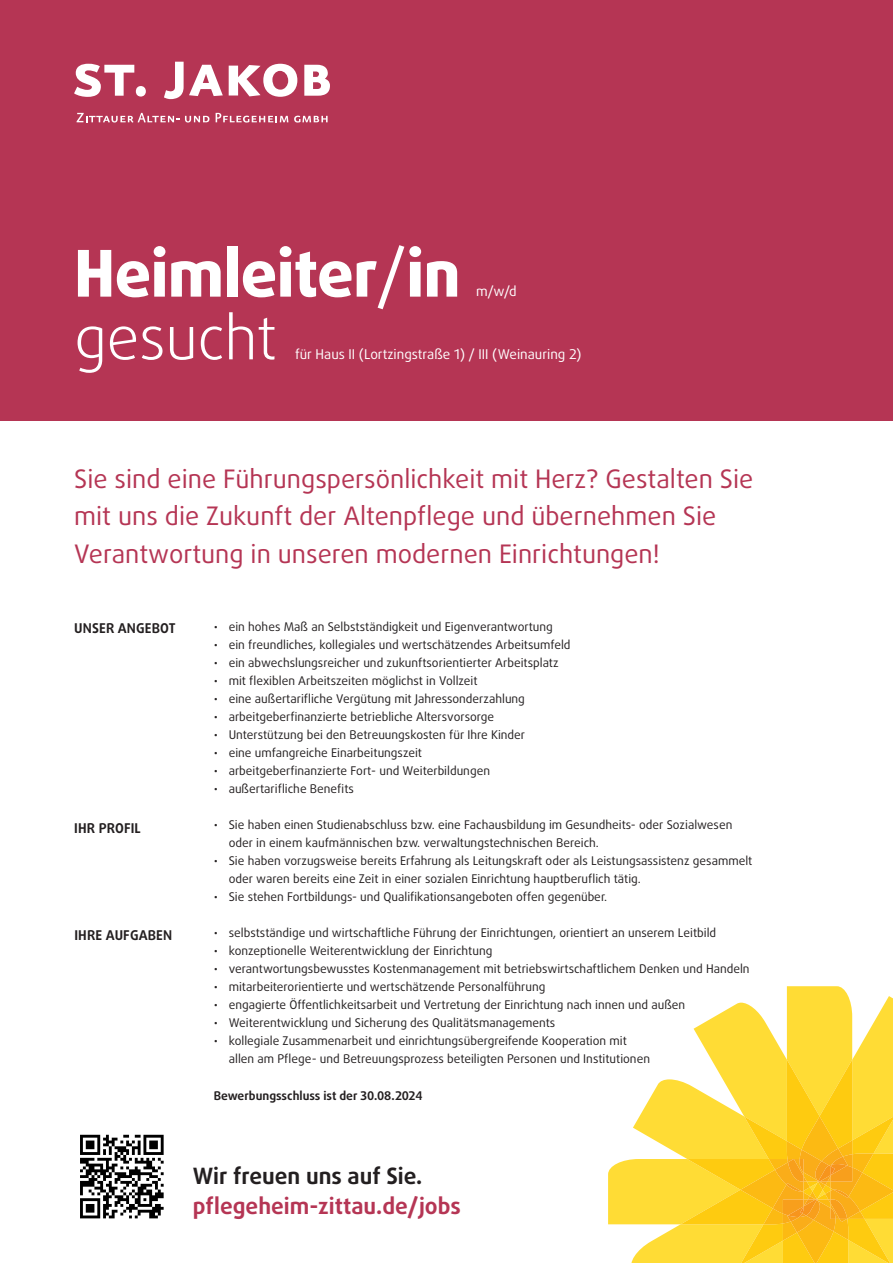
<style>
.page{position:relative;width:893px;height:1263px;background:#fff}
.page>*{position:absolute;margin:0;border:0;box-sizing:border-box;transform-origin:0 0}
.t1{font:800 64.5px "Daxline Pro";letter-spacing:-.01em;color:#fff}
.t2{font:300 60px "Daxline Pro";letter-spacing:-.01em;color:#fff}
.t3{font:25.5px/37.5px "Daxline Pro";color:#b53554}
.t4{font:700 22.5px "Daxline Pro";color:#b53554}
.t5{font:700 22.5px "Daxline Pro";color:#231f20}
.t6{font:13.5px "Daxline Pro";color:#fff}
.t7{font:700 13.5px "Daxline Pro";letter-spacing:.01em;color:#231f20}
.p_medium{font:12px/18px "Daxline Pro";color:#231f20}
.p_medium-2{font:700 12px "Daxline Pro";color:#231f20}
.s1{font-weight:400}
</style>
<div class="page">
<svg style="left:608px;top:986px;width:285px;height:277px"></svg>
<div style="left:0;top:0;width:893px;height:421px;background:#b53554"></div>
<svg style="left:74px;top:64px;width:60px;height:33px"></svg>
<div style="left:136px;top:86px;width:10px;height:11px;background:#fff;border-radius:50%"></div>
<svg style="left:164px;top:62px;width:59px;height:37px"></svg>
<svg style="left:304px;top:65px;width:26px;height:31px"></svg>
<svg style="left:229px;top:64px;width:68px;height:33px"></svg>
<svg style="left:77px;top:113px;width:102px;height:10px"></svg>
<svg style="left:185px;top:116px;width:24px;height:7px"></svg>
<svg style="left:216px;top:113px;width:72px;height:10px"></svg>
<svg style="left:294px;top:116px;width:34px;height:7px"></svg>
<svg style="left:80px;top:1134px;width:84px;height:85px"></svg>
<p class="t1" style="left:74px;top:230px;width:388px">Heimleiter<span class="s1">/</span>in</p>
<p class="t6" style="left:476px;top:282px;width:42px">m/w/d</p>
<p class="t2" style="left:74px;top:298px;width:204px">gesucht</p>
<p class="t6" style="left:295px;top:346px;width:288px">für Haus II (Lortzingstraße 1) / III (Weinauring 2)</p>
<p class="t3" style="left:74px;top:460px;width:681px">Sie sind eine Führungspersönlichkeit mit Herz? Gestalten Sie mit uns die Zukunft der Altenpflege und übernehmen Sie<br>Verantwortung in unseren modernen Einrichtungen!</p>
<p class="t7" style="left:74px;top:620px;width:103px">UNSER ANGEBOT</p>
<p class="t7" style="left:74px;top:819px;width:68px">IHR PROFIL</p>
<p class="t7" style="left:74px;top:926px;width:99px">IHRE AUFGABEN</p>
<p class="p_medium" style="left:214px;top:618px;width:341px">• ein hohes Maß an Selbstständigkeit und Eigenverantwortung</p>
<p class="p_medium" style="left:214px;top:636px;width:358px">• ein freundliches, kollegiales und wertschätzendes Arbeitsumfeld</p>
<p class="p_medium" style="left:214px;top:654px;width:346px">• ein abwechslungsreicher und zukunftsorientierter Arbeitsplatz</p>
<p class="p_medium" style="left:214px;top:672px;width:265px">• mit flexiblen Arbeitszeiten möglichst in Vollzeit</p>
<p class="p_medium" style="left:214px;top:690px;width:313px">• eine außertarifliche Vergütung mit Jahressonderzahlung</p>
<p class="p_medium" style="left:214px;top:708px;width:282px">• arbeitgeberfinanzierte betriebliche Altersvorsorge</p>
<p class="p_medium" style="left:214px;top:726px;width:313px">• Unterstützung bei den Betreuungskosten für Ihre Kinder</p>
<p class="p_medium" style="left:214px;top:744px;width:210px">• eine umfangreiche Einarbeitungszeit</p>
<p class="p_medium" style="left:214px;top:762px;width:278px">• arbeitgeberfinanzierte Fort- und Weiterbildungen</p>
<p class="p_medium" style="left:214px;top:780px;width:142px">• außertarifliche Benefits</p>
<p class="p_medium" style="left:229px;top:816px;width:505px;text-indent:-15px">• Sie haben einen Studienabschluss bzw. eine Fachausbildung im Gesundheits- oder Sozialwesen oder in einem kaufmännischen bzw. verwaltungstechnischen Bereich.</p>
<p class="p_medium" style="left:229px;top:852px;width:525px;text-indent:-15px">• Sie haben vorzugsweise bereits Erfahrung als Leitungskraft oder als Leistungsassistenz gesammelt oder waren bereits eine Zeit in einer sozialen Einrichtung hauptberuflich tätig.</p>
<p class="p_medium" style="left:214px;top:888px;width:395px">• Sie stehen Fortbildungs- und Qualifikationsangeboten offen gegenüber.</p>
<p class="p_medium" style="left:214px;top:924px;width:504px">• selbstständige und wirtschaftliche Führung der Einrichtungen, orientiert an unserem Leitbild</p>
<p class="p_medium" style="left:214px;top:942px;width:280px">• konzeptionelle Weiterentwicklung der Einrichtung</p>
<p class="p_medium" style="left:214px;top:960px;width:537px">• verantwortungsbewusstes Kostenmanagement mit betriebswirtschaftlichem Denken und Handeln</p>
<p class="p_medium" style="left:214px;top:978px;width:333px">• mitarbeiterorientierte und wertschätzende Personalführung</p>
<p class="p_medium" style="left:214px;top:996px;width:473px">• engagierte Öffentlichkeitsarbeit und Vertretung der Einrichtung nach innen und außen</p>
<p class="p_medium" style="left:214px;top:1014px;width:343px">• Weiterentwicklung und Sicherung des Qualitätsmanagements</p>
<p class="p_medium" style="left:229px;top:1032px;width:423px;text-indent:-15px">• kollegiale Zusammenarbeit und einrichtungsübergreifende Kooperation mit allen am Pflege- und Betreuungsprozess beteiligten Personen und Institutionen</p>
<p class="p_medium-2" style="left:214px;top:1088px;width:210px">Bewerbungsschluss ist der 30.08.2024</p>
<p class="t5" style="left:193px;top:1161px;width:231px">Wir freuen uns auf Sie.</p>
<p class="t4" style="left:193px;top:1190px;width:270px">pflegeheim-zittau.de/jobs</p>
</div>
